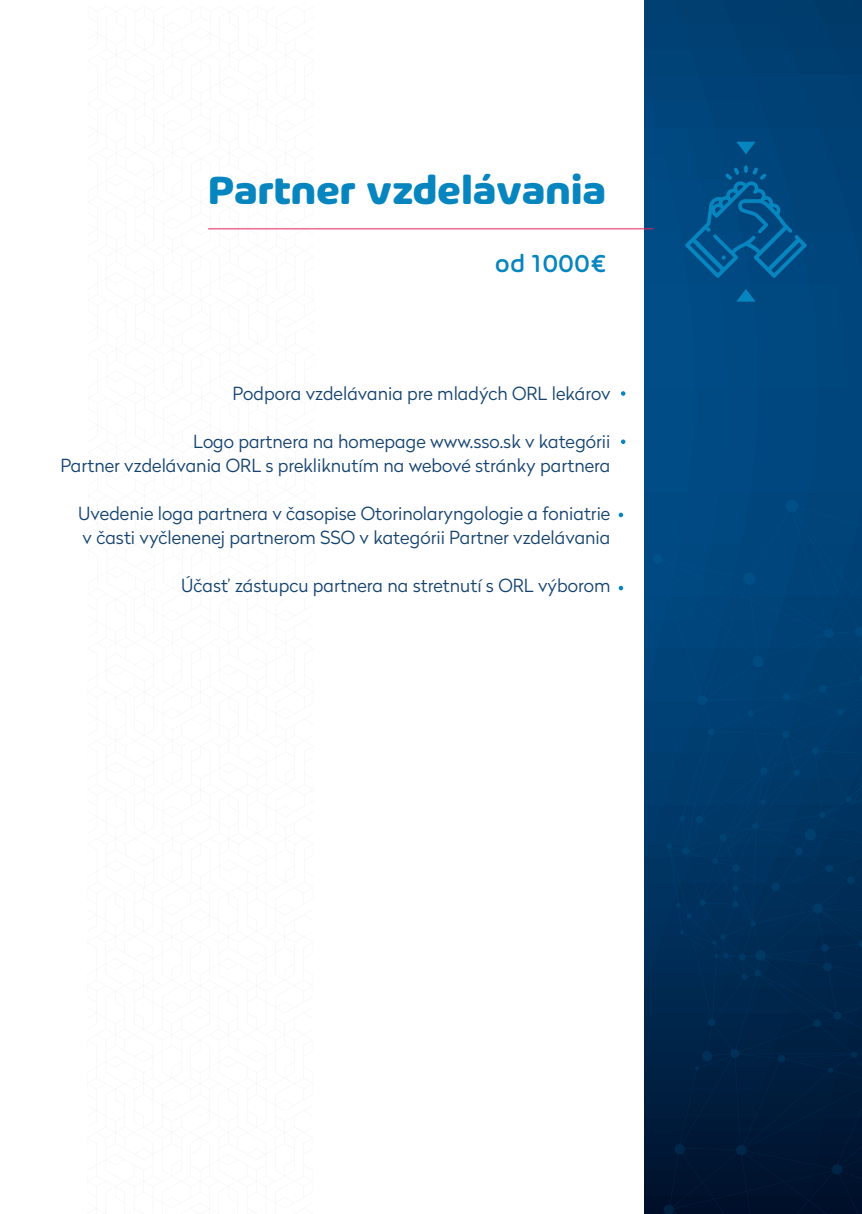
<style>
.page{position:relative;width:862px;height:1214px;background:#fff}
.page>*{position:absolute;margin:0;border:0;box-sizing:border-box;transform-origin:0 0}
.t1{font:700 42px "Arlon";color:#0685bf}
.t2{font:500 26px "Arlon";color:#0685bf}
.t3{font:300 18px/24px "Radikal";color:#14426f;text-align:right}
</style>
<div class="page">
<svg style="left:644px;top:0;width:218px;height:1213px;background:#004479"></svg>
<hr style="left:208px;top:228px;width:445px;height:1px;background:#ee2159">
<svg style="left:736px;top:142px;width:19px;height:12px"></svg>
<svg style="left:736px;top:289px;width:19px;height:12px"></svg>
<div style="left:657px;top:494px;width:205px;height:11px;background:#00467d"></div>
<div style="left:653px;top:554px;width:9px;height:9px;background:#00528c;border-radius:50%"></div>
<div style="left:785px;top:499px;width:13px;height:13px;background:#004f87;border-radius:50%"></div>
<svg style="left:657px;top:505px;width:205px;height:708px;background:#00315c"></svg>
<div style="left:837px;top:709px;width:7px;height:6px;background:#00477b;border-radius:50%"></div>
<div style="left:845px;top:796px;width:7px;height:6px;background:#004171;border-radius:50%"></div>
<div style="left:697px;top:695px;width:10px;height:10px;background:#004b81;border-radius:50%"></div>
<svg style="left:685px;top:165px;width:121px;height:113px;background:#01538b"></svg>
<svg style="left:621px;top:391px;width:4px;height:5px"></svg>
<svg style="left:621px;top:439px;width:4px;height:5px"></svg>
<svg style="left:618px;top:512px;width:5px;height:5px"></svg>
<svg style="left:618px;top:585px;width:5px;height:5px"></svg>
<h1 class="t1" style="left:208px;top:159px;width:400px">Partner vzdelávania</h1>
<h2 class="t2" style="left:495px;top:245px;width:113px">od 1000€</h2>
<p class="t3" style="left:232px;top:381px;width:379px">Podpora vzdelávania pre mladých ORL lekárov</p>
<p class="t3" style="left:60px;top:429px;width:551px">Logo partnera na homepage www.sso.sk v kategórii<br>Partner vzdelávania ORL s prekliknutím na webové stránky partnera</p>
<p class="t3" style="left:78px;top:501px;width:534px;text-align:left">Uvedenie loga partnera v časopise Otorinolaryngologie a foniatrie v časti vyčlenenej partnerom SSO v kategórii Partner vzdelávania</p>
<p class="t3" style="left:181px;top:573px;width:431px">Účasť zástupcu partnera na stretnutí s ORL výborom</p>
</div>
